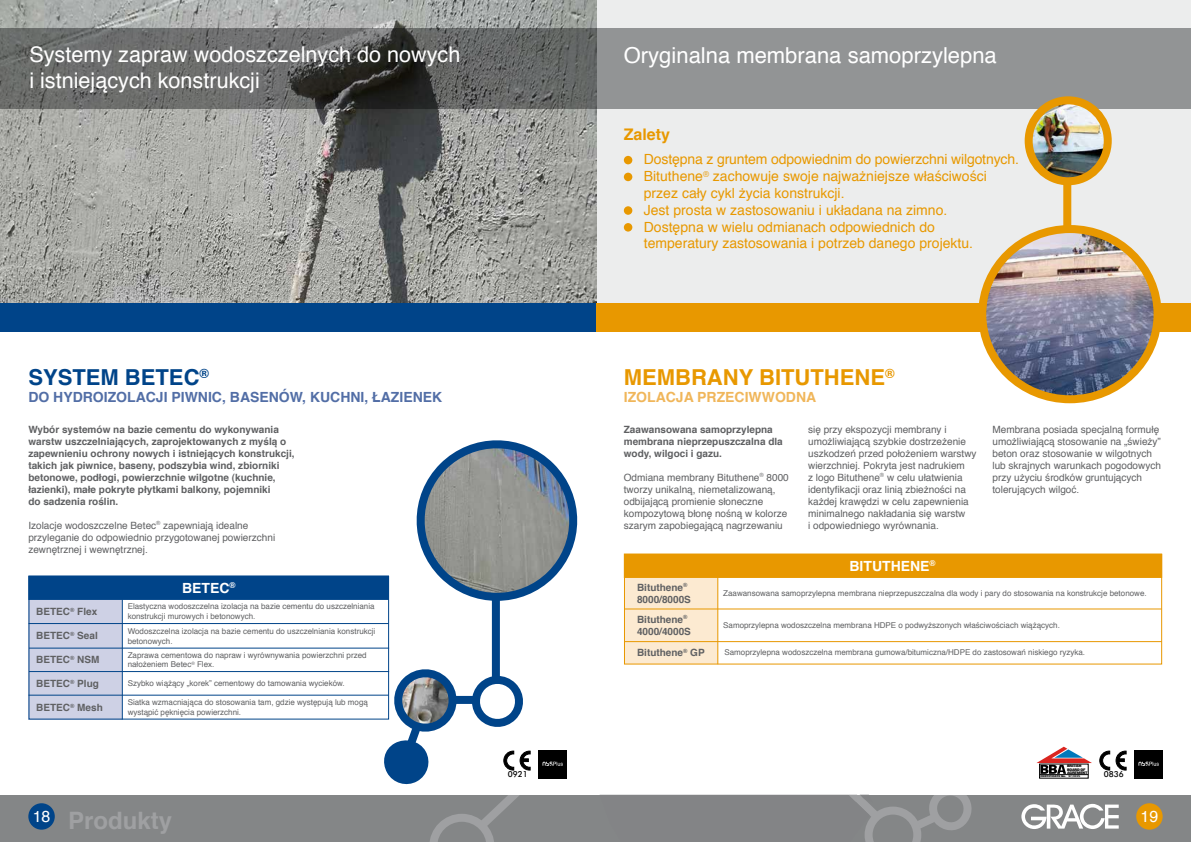
<style>
.page{position:relative;width:1191px;height:842px;background:#fff}
.page>*{position:absolute;margin:0;border:0;box-sizing:border-box;transform-origin:0 0}
.t1{font:700 24px "Helvetica";color:#9fa0a2}
.t2{font:22px "Helvetica";color:#fff}
.t3{font:700 22px "Helvetica";color:#e89800}
.t4{font:700 22px "Helvetica";color:#004489}
.t5{font:21.6px/25.9px "Helvetica";color:#fff}
.t6{font:700 16px "Helvetica";color:#e89800}
.t7{font:16px "Helvetica";color:#fff}
.t8{font:14px/16.8px "Helvetica";color:#e89800}
.t9{font:700 14px "Helvetica";color:#526ea6}
.t10{font:700 14px "Helvetica";color:#f0b65a}
.t11{font:700 14px "Helvetica";color:#fff}
.t12{font:700 12.8px "Helvetica";color:#004489}
.t13{font:700 12.8px "Helvetica";color:#e89800}
.t14{font:10px/12px "Helvetica";color:#5f6062}
.t15{font:700 10px/12px "Helvetica";color:#5f6062}
.t16{font:500 8.3px "Futura BT";color:#000}
.t17{font:8px/9.6px "Helvetica";color:#5f6062}
.t18{font:900 condensed 3.4px/3.4px "Helvetica";letter-spacing:-.04em;color:#000;scale:1.45 1}
.t19{font:900 condensed 2.4px "Helvetica";letter-spacing:-.04em;color:#000;scale:1.7 1}
.t20{font:700 condensed 2.4px "Helvetica";color:#000;scale:1.5 1}
</style>
<div class="page">
<div style="left:562px;top:0;width:629px;height:312px;background:#eceded"></div>
<img style="left:0;top:0;width:596px;height:303px">
<div style="left:29px;top:599px;width:93px;height:121px;background:#ced1e5"></div>
<div style="left:0;top:303px;width:596px;height:29px;background:#004489"></div>
<svg style="left:0;top:28px;width:1191px;height:81px;background:#777979"></svg>
<hr style="left:122px;top:599px;width:1px;height:121px;background:#004489">
<div style="left:28px;top:575px;width:361px;height:25px;background:#004489;border:1px solid #004489"></div>
<hr style="left:29px;top:623px;width:360px;height:1px;background:#004489">
<hr style="left:29px;top:648px;width:360px;height:1px;background:#004489">
<div style="left:596px;top:303px;width:595px;height:29px;background:#e89800"></div>
<div style="left:624px;top:156px;width:8px;height:8px;background:#e89800;border-radius:50%"></div>
<div style="left:624px;top:173px;width:8px;height:8px;background:#e89800;border-radius:50%"></div>
<div style="left:624px;top:206px;width:8px;height:9px;background:#e89800;border-radius:50%"></div>
<div style="left:624px;top:223px;width:8px;height:9px;background:#e89800;border-radius:50%"></div>
<div style="left:1063px;top:152px;width:8px;height:106px;background:#e89800"></div>
<img style="left:1028px;top:100px;width:79px;height:81px">
<div style="left:1024px;top:96px;width:87px;height:89px;border:8px solid #e89800;border-radius:50%"></div>
<img style="left:983px;top:231px;width:174px;height:168px">
<div style="left:978px;top:225px;width:183px;height:178px;border:8px solid #e89800;border-radius:50%"></div>
<div style="left:492px;top:584px;width:8px;height:96px;background:#004489"></div>
<svg style="left:416px;top:440px;width:162px;height:176px"></svg>
<div style="left:624px;top:577px;width:94px;height:86px;background:#fcead1"></div>
<hr style="left:717px;top:577px;width:1px;height:87px;background:#e89800">
<div style="left:624px;top:553px;width:538px;height:25px;background:#e89800;border:1px solid #e89800"></div>
<hr style="left:624px;top:608px;width:537px;height:1px;background:#e89800">
<hr style="left:624px;top:641px;width:537px;height:1px;background:#e89800">
<svg style="left:0;top:659px;width:1191px;height:183px"></svg>
<p class="t5" style="left:29px;top:42px;width:432px">Systemy zapraw wodoszczelnych do nowych i istniejących konstrukcji</p>
<p class="t4" style="left:28px;top:360px;width:16px">system</p>
<p class="t4" style="left:125px;top:360px;width:31px">Betec</p>
<p class="t12" style="left:199px;top:363px;width:11px">®</p>
<p class="t9" style="left:28px;top:386px;width:415px">DO HYDROIZOLACJI PIWNIC, BASENÓW, KUCHNI, ŁAZIENEK</p>
<p class="t15" style="left:28px;top:423px;width:268px">Wybór systemów na bazie cementu do wykonywania warstw uszczelniających, zaprojektowanych z myślą o zapewnieniu ochrony nowych i istniejących konstrukcji, takich jak piwnice, baseny, podszybia wind, zbiorniki betonowe, podłogi, powierzchnie wilgotne (kuchnie, łazienki), małe pokryte płytkami balkony, pojemniki<br>do sadzenia roślin.</p>
<p class="t14" style="left:28px;top:519px;width:248px">Izolacje wodoszczelne Betec<sup>®</sup> zapewniają idealne przyleganie do odpowiednio przygotowanej powierzchni zewnętrznej i wewnętrznej.</p>
<p class="t15" style="left:36px;top:606px;width:62px">BETEC<sup>®</sup> Flex</p>
<p class="t15" style="left:36px;top:630px;width:63px">BETEC<sup>®</sup> Seal</p>
<p class="t15" style="left:36px;top:654px;width:65px">BETEC<sup>®</sup> NSM</p>
<p class="t15" style="left:36px;top:678px;width:64px">BETEC<sup>®</sup> Plug</p>
<p class="t15" style="left:36px;top:702px;width:68px">BETEC<sup>®</sup> Mesh</p>
<p class="t11" style="left:182px;top:576px;width:55px">BETEC<sup>®</sup></p>
<p class="t17" style="left:128px;top:602px;width:248px">Elastyczna wodoszczelna izolacja na bazie cementu do uszczelniania konstrukcji murowych i betonowych.</p>
<p class="t17" style="left:128px;top:627px;width:249px">Wodoszczelna izolacja na bazie cementu do uszczelniania konstrukcji betonowych.</p>
<p class="t17" style="left:128px;top:650px;width:240px">Zaprawa cementowa do napraw i wyrównywania powierzchni przed nałożeniem Betec<sup>®</sup> Flex.</p>
<p class="t17" style="left:128px;top:698px;width:242px">Siatka wzmacniająca do stosowania tam, gdzie występują lub mogą wystąpić pęknięcia powierzchni.</p>
<p class="t17" style="left:128px;top:678px;width:218px">Szybko wiążący „korek” cementowy do tamowania wycieków.</p>
<p class="t2" style="left:624px;top:38px;width:374px">Oryginalna membrana samoprzylepna</p>
<p class="t6" style="left:624px;top:121px;width:48px">Zalety</p>
<p class="t8" style="left:644px;top:151px;width:376px">Dostępna z gruntem odpowiednim do powierzchni wilgotnych.<br>Bituthene<sup>®</sup> zachowuje swoje najważniejsze właściwości przez cały cykl życia konstrukcji.<br>Jest prosta w zastosowaniu i układana na zimno.<br>Dostępna w wielu odmianach odpowiednich do<br>temperatury zastosowania i potrzeb danego projektu.</p>
<p class="t3" style="left:624px;top:360px;width:17px">membrany</p>
<p class="t3" style="left:759px;top:360px;width:31px">Bituthene</p>
<p class="t13" style="left:885px;top:363px;width:11px">®</p>
<p class="t10" style="left:624px;top:386px;width:194px">IZOLACJA PRZECIWWODNA</p>
<p class="t15" style="left:624px;top:423px;width:160px">Zaawansowana samoprzylepna membrana nieprzepuszczalna dla wody, wilgoci i gazu.</p>
<p class="t14" style="left:624px;top:471px;width:166px">Odmiana membrany Bituthene<sup>®</sup> 8000 tworzy unikalną, niemetalizowaną, odbijającą promienie słoneczne kompozytową błonę nośną w kolorze szarym zapobiegającą nagrzewaniu</p>
<p class="t14" style="left:808px;top:423px;width:170px">się przy ekspozycji membrany i umożliwiającą szybkie dostrzeżenie uszkodzeń przed położeniem warstwy wierzchniej. Pokryta jest nadrukiem<br>z logo Bituthene<sup>®</sup> w celu ułatwienia identyfikacji oraz linią zbieżności na każdej krawędzi w celu zapewnienia minimalnego nakładania się warstw<br>i odpowiedniego wyrównania.</p>
<p class="t14" style="left:992px;top:423px;width:170px">Membrana posiada specjalną formułę umożliwiającą stosowanie na „świeży” beton oraz stosowanie w wilgotnych lub skrajnych warunkach pogodowych przy użyciu środków gruntujących tolerujących wilgoć.</p>
<p class="t15" style="left:637px;top:581px;width:55px">Bituthene<sup>®<br></sup>8000/8000S</p>
<p class="t15" style="left:637px;top:613px;width:55px">Bituthene<sup>®<br></sup>4000/4000S</p>
<p class="t15" style="left:637px;top:647px;width:69px">Bituthene<sup>®</sup> GP</p>
<p class="t11" style="left:849px;top:554px;width:88px">BITUTHENE<sup>®</sup></p>
<p class="t17" style="left:723px;top:589px;width:425px">Zaawansowana samoprzylepna membrana nieprzepuszczalna dla wody i pary do stosowania na konstrukcje betonowe.</p>
<p class="t17" style="left:723px;top:621px;width:338px">Samoprzylepna wodoszczelna membrana HDPE o podwyższonych właściwościach wiążących.</p>
<p class="t17" style="left:724px;top:648px;width:362px">Samoprzylepna wodoszczelna membrana gumowa/bitumiczna/HDPE do zastosowań niskiego ryzyka.</p>
<p class="t18" style="left:1067px;top:764px;width:16px">BRITISH<br>BOARD OF<br>AGREMENT</p>
<p class="t20" style="left:1068px;top:775px;width:9px">97/3325</p>
<p class="t16" style="left:1103px;top:769px;width:22px">0836</p>
<p class="t16" style="left:508px;top:769px;width:22px">0921</p>
<p class="t19" style="left:1040px;top:775px;width:17px">CERTIFICATE No.</p>
<p class="t7" style="left:33px;top:804px;width:19px">18</p>
<p class="t7" style="left:1140px;top:804px;width:19px">19</p>
<p class="t1" style="left:68px;top:801px;width:106px">Produkty</p>
</div>
